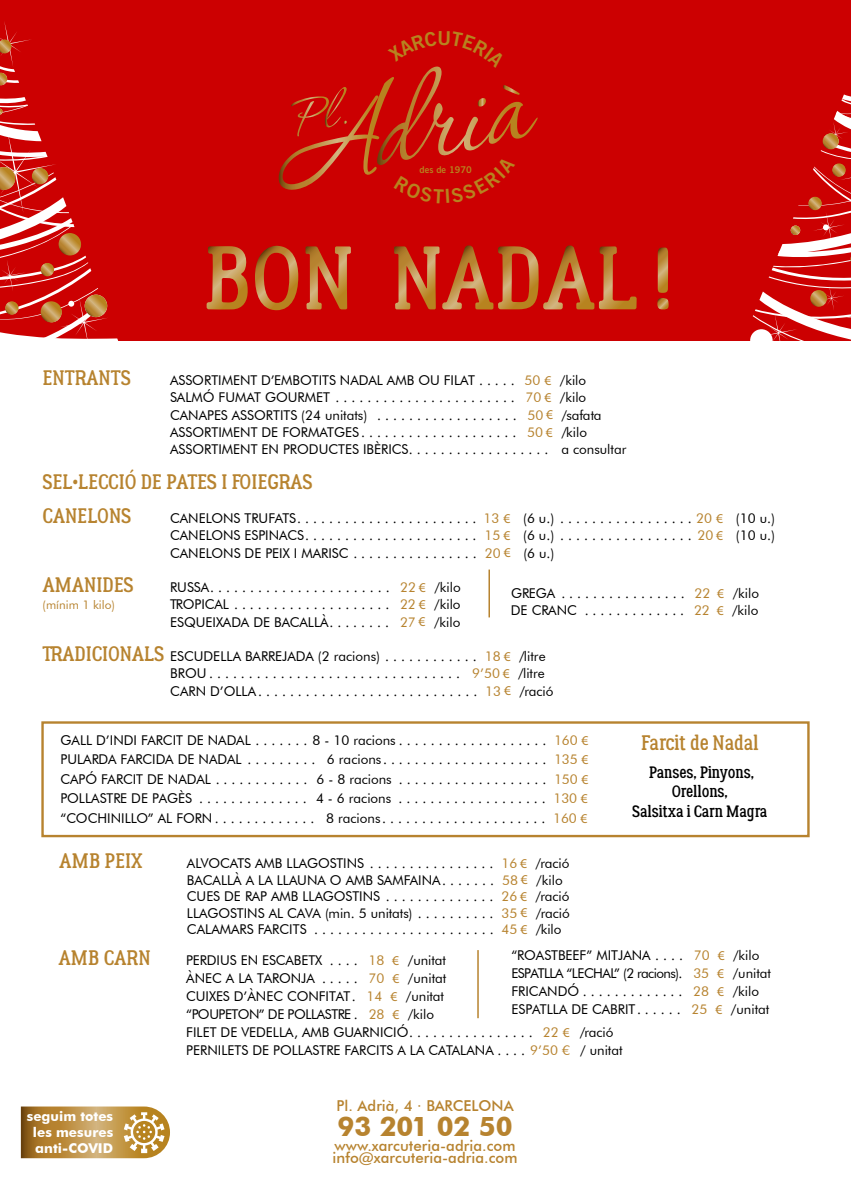
<style>
.page{position:relative;width:851px;height:1191px;background:#fff}
.page>*{position:absolute;margin:0;border:0;box-sizing:border-box;transform-origin:0 0}
.t1{font:700 27px "Futura BT";color:#b7832f}
.t2{font:21px/34.5px "Lumberjack";color:#b7832f}
.t3{font:16.5px/19.8px "Lumberjack";letter-spacing:-.01em;color:#000;text-align:center}
.t4{font:500 15px/12px "Futura BT";letter-spacing:.005em;color:#b7832f}
.t5{font:13.5px/17.2px "Futura BT";color:#000}
.t6{font:700 13.5px/16.2px "Futura BT";color:#fff;text-align:justify}
.t7{font:12px "Futura BT";color:#b7832f}
.t8{font:9.3px "Trade Gothic LT Std Bd 2";color:#b7831f}
.s1{color:#b7832f}
.s2{font-family:"Myriad Pro";color:#b7832f}
.s3{font-family:"Lumberjack";font-size:21px;color:#b7832f}
</style>
<div class="page">
<div style="left:0;top:0;width:850px;height:340px;background:#cc0001"></div>
<svg style="left:732px;top:94px;width:119px;height:247px"></svg>
<svg style="left:810px;top:290px;width:16px;height:17px"></svg>
<svg style="left:206px;top:246px;width:42px;height:63px"></svg>
<svg style="left:255px;top:246px;width:43px;height:64px"></svg>
<svg style="left:305px;top:246px;width:46px;height:63px"></svg>
<svg style="left:394px;top:245px;width:242px;height:64px"></svg>
<svg style="left:657px;top:247px;width:11px;height:62px"></svg>
<svg style="left:0;top:22px;width:31px;height:63px"></svg>
<svg style="left:0;top:97px;width:129px;height:244px"></svg>
<svg style="left:5px;top:301px;width:14px;height:14px"></svg>
<svg style="left:32px;top:168px;width:16px;height:16px"></svg>
<svg style="left:41px;top:301px;width:21px;height:21px"></svg>
<div style="left:41px;top:721px;width:768px;height:116px;border:2px solid #b7832f"></div>
<hr style="left:488px;top:569px;width:2px;height:48px;background:#b7832f">
<hr style="left:477px;top:950px;width:1px;height:68px;background:#b7832f">
<svg style="left:21px;top:1106px;width:149px;height:52px;background:#c19955"></svg>
<svg style="left:278px;top:66px;width:259px;height:124px"></svg>
<p class="t8" style="left:419px;top:164px;width:54px">des de 1970</p>
<h2 class="t2" style="left:43px;top:361px;width:90px">ENTRANTS</h2>
<p class="t5" style="left:170px;top:371px;width:457px">ASSORTIMENT D’EMBOTITS NADAL AMB OU FILAT . . . . . <span class="s1">50</span> <span class="s2">€</span> /kilo SALMÓ FUMAT GOURMET . . . . . . . . . . . . . . . . . . . . . . . <span class="s1">70</span> <span class="s2">€</span> /kilo CANAPES ASSORTITS (24 unitats) . . . . . . . . . . . . . . . . . . <span class="s1">50</span> <span class="s2">€</span> /safata ASSORTIMENT DE FORMATGES . . . . . . . . . . . . . . . . . . . . <span class="s1">50</span> <span class="s2">€</span> /kilo ASSORTIMENT EN PRODUCTES IBÈRICS. . . . . . . . . . . . . . . . . . a consultar</p>
<h2 class="t2" style="left:43px;top:464px;width:272px">SEL•LECCIÓ DE PATES I FOIEGRAS<br>CANELONS</h2>
<p class="t5" style="left:170px;top:509px;width:606px;text-align:justify">CANELONS TRUFATS. . . . . . . . . . . . . . . . . . . . . . . <span class="s1">13</span> <span class="s2">€</span> (6 u.) . . . . . . . . . . . . . . . . . <span class="s1">20</span> <span class="s2">€</span> (10 u.)<br>CANELONS ESPINACS. . . . . . . . . . . . . . . . . . . . . . <span class="s1">15</span> <span class="s2">€</span> (6 u.) . . . . . . . . . . . . . . . . . <span class="s1">20</span> <span class="s2">€</span> (10 u.)<br>CANELONS DE PEIX I MARISC . . . . . . . . . . . . . . . . <span class="s1">20</span> <span class="s2">€</span> (6 u.)</p>
<h2 class="t2" style="left:43px;top:568px;width:93px">AMANIDES</h2>
<p class="t5" style="left:170px;top:578px;width:292px">RUSSA. . . . . . . . . . . . . . . . . . . . . . . <span class="s1">22</span> <span class="s2">€</span> /kilo</p>
<p class="t5" style="left:511px;top:584px;width:249px">GREGA . . . . . . . . . . . . . . . . <span class="s1">22</span> <span class="s2">€</span> /kilo</p>
<p class="t7" style="left:43px;top:598px;width:74px">(mínim 1 kilo)</p>
<p class="t5" style="left:170px;top:596px;width:292px">TROPICAL . . . . . . . . . . . . . . . . . . . . <span class="s1">22</span> <span class="s2">€</span> /kilo</p>
<p class="t5" style="left:510px;top:602px;width:249px">DE CRANC . . . . . . . . . . . . . <span class="s1">22</span> <span class="s2">€</span> /kilo</p>
<p class="t5" style="left:170px;top:613px;width:291px">ESQUEIXADA DE BACALLÀ. . . . . . . . <span class="s1">27</span> <span class="s2">€</span> /kilo</p>
<p class="t5" style="left:170px;top:647px;width:384px;text-indent:-128px"><span class="s3">TRADICIONALS</span> ESCUDELLA BARREJADA (2 racions) . . . . . . . . . . . . <span class="s1">18</span> <span class="s2">€</span> /litre<br>BROU . . . . . . . . . . . . . . . . . . . . . . . . . . . . . . . . <span class="s1">9’50</span> <span class="s2">€</span> /litre<br>CARN D’OLLA. . . . . . . . . . . . . . . . . . . . . . . . . . . . <span class="s1">13</span> <span class="s2">€</span> /ració</p>
<p class="t5" style="left:61px;top:730px;width:529px;line-height:19.5px;text-align:justify">GALL D’INDI FARCIT DE NADAL . . . . . . . 8 - 10 racions . . . . . . . . . . . . . . . . . . . <span class="s1">160</span> <span class="s2">€ </span>PULARDA FARCIDA DE NADAL . . . . . . . . . 6 racions. . . . . . . . . . . . . . . . . . . . . <span class="s1">135</span> <span class="s2">€ </span>CAPÓ FARCIT DE NADAL . . . . . . . . . . . . 6 - 8 racions . . . . . . . . . . . . . . . . . . . <span class="s1">150</span> <span class="s2">€ </span>POLLASTRE DE PAGÈS . . . . . . . . . . . . . . 4 - 6 racions . . . . . . . . . . . . . . . . . . . <span class="s1">130</span> <span class="s2">€ </span>“COCHINILLO” AL FORN . . . . . . . . . . . . . 8 racions. . . . . . . . . . . . . . . . . . . . . <span class="s1">160</span> <span class="s2">€</span></p>
<h2 class="t2" style="left:640px;top:726px;width:120px">Farcit de Nadal</h2>
<p class="t3" style="left:632px;top:762px;width:137px">Panses, Pinyons,<br>Orellons,<br>Salsitxa i Carn Magra</p>
<h2 class="t2" style="left:59px;top:844px;width:85px">AMB PEIX</h2>
<p class="t5" style="left:187px;top:855px;width:384px;line-height:16.5px">ALVOCATS AMB LLAGOSTINS . . . . . . . . . . . . . . . . <span class="s1">16</span> <span class="s2">€</span> /ració BACALLÀ A LA LLAUNA O AMB SAMFAINA. . . . . . . <span class="s1">58</span> <span class="s2">€</span> /kilo CUES DE RAP AMB LLAGOSTINS . . . . . . . . . . . . . . <span class="s1">26</span> <span class="s2">€</span> /ració LLAGOSTINS AL CAVA (min. 5 unitats) . . . . . . . . . . <span class="s1">35</span> <span class="s2">€</span> /ració CALAMARS FARCITS . . . . . . . . . . . . . . . . . . . . . . . <span class="s1">45</span> <span class="s2">€</span> /kilo</p>
<p class="t5" style="left:511px;top:946px;width:261px;line-height:18px">“ROASTBEEF” MITJANA . . . . <span class="s1">70</span> <span class="s2">€</span> /kilo ESPATLLA “LECHAL” (2 racions). <span class="s1">35</span> <span class="s2">€</span> /unitat FRICANDÓ . . . . . . . . . . . . . <span class="s1">28</span> <span class="s2">€</span> /kilo ESPATLLA DE CABRIT. . . . . . <span class="s1">25</span> <span class="s2">€</span> /unitat</p>
<h2 class="t2" style="left:59px;top:941px;width:94px">AMB CARN</h2>
<p class="t5" style="left:186px;top:951px;width:438px;line-height:18px">PERDIUS EN ESCABETX . . . . <span class="s1">18</span> <span class="s2">€</span> /unitat<br>ÀNEC A LA TARONJA . . . . . <span class="s1">70</span> <span class="s2">€</span> /unitat<br>CUIXES D’ÀNEC CONFITAT. <span class="s1">14</span> <span class="s2">€</span> /unitat<br>“POUPETON” DE POLLASTRE . <span class="s1">28</span> <span class="s2">€</span> /kilo<br>FILET DE VEDELLA, AMB GUARNICIÓ. . . . . . . . . . . . . . . . <span class="s1">22</span> <span class="s2">€</span> /ració PERNILETS DE POLLASTRE FARCITS A LA CATALANA . . . . <span class="s1">9’50 €</span> / unitat</p>
<p class="t6" style="left:33px;top:1107px;width:82px;text-indent:-6px">seguim totes les mesures anti-COVID</p>
<p class="t4" style="left:336px;top:1099px;width:178px">Pl. Adrià, 4 · BARCELONA</p>
<h1 class="t1" style="left:337px;top:1110px;width:177px">93 201 02 50</h1>
<p class="t4" style="left:332px;top:1139px;width:186px">www.xarcuteria-adria.com info@xarcuteria-adria.com</p>
</div>
